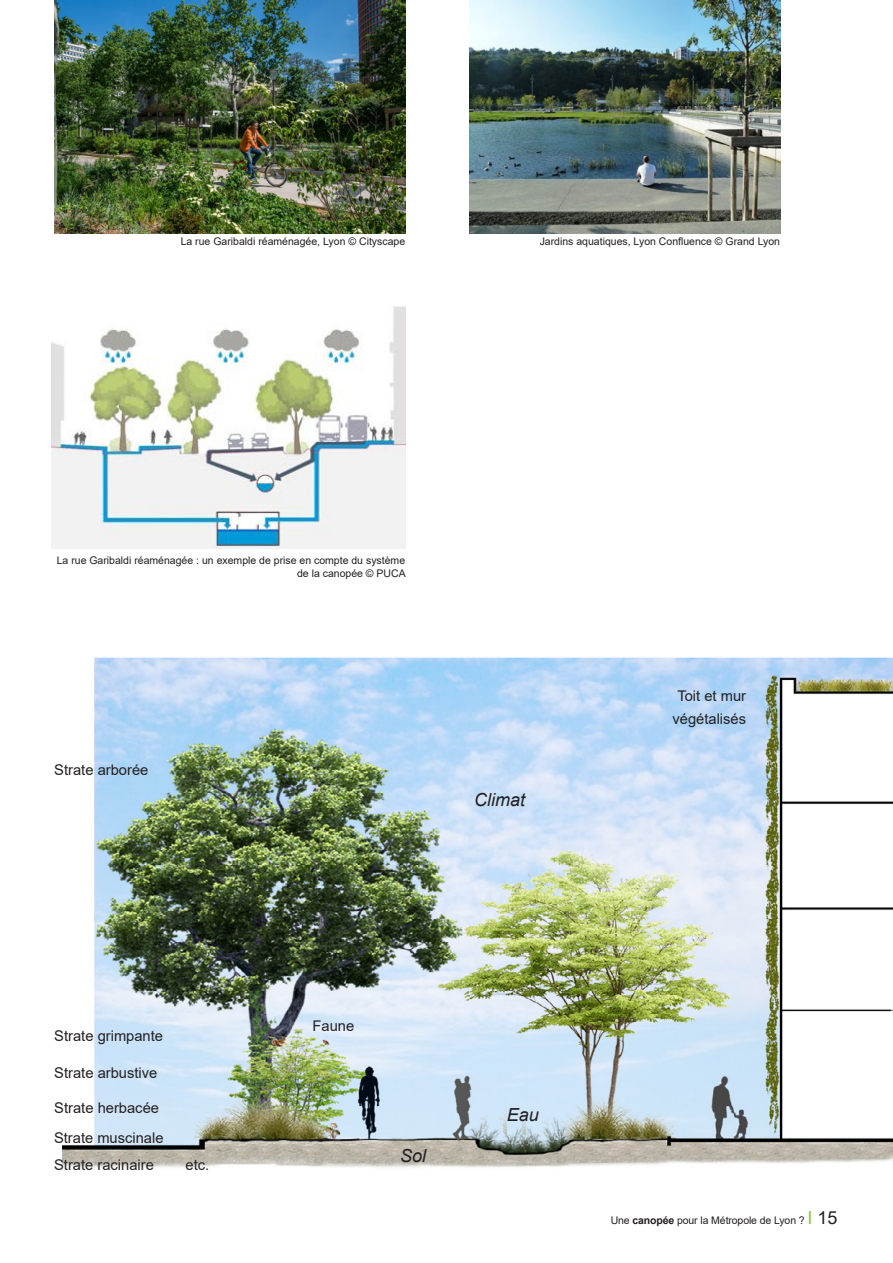
<style>
.page{position:relative;width:893px;height:1263px;background:#fff}
.page>*{position:absolute;margin:0;border:0;box-sizing:border-box;transform-origin:0 0}
.t1{font:italic 18px "Arial";color:#231f20}
.t2{font:14.7px/23px "Arial";color:#231f20;text-align:center}
.t3{font:10.5px/12.6px "Arial";color:#231f20;text-align:right}
.s1{font-weight:700}
.s2{font-size:18px;color:#8bc63e}
.s3{font-size:18px}
</style>
<div class="page">
<img style="left:51px;top:306px;width:354px;height:242px">
<img style="left:63px;top:657px;width:830px;height:511px">
<svg style="left:339px;top:1138px;width:22px;height:4px"></svg>
<svg style="left:307px;top:1137px;width:22px;height:5px"></svg>
<img style="left:55px;top:0;width:350px;height:233px">
<img style="left:469px;top:0;width:311px;height:233px">
<img style="left:323px;top:1124px;width:19px;height:14px">
<p class="t3" style="left:181px;top:234px;width:226px">La rue Garibaldi réaménagée, Lyon © Cityscape</p>
<p class="t3" style="left:540px;top:234px;width:242px">Jardins aquatiques, Lyon Confluence © Grand Lyon</p>
<p class="t3" style="left:57px;top:554px;width:351px">La rue Garibaldi réaménagée : un exemple de prise en compte du système de la canopée © PUCA</p>
<h2 class="t2" style="left:54px;top:759px;width:96px">Strate arborée</h2>
<h1 class="t1" style="left:474px;top:788px;width:52px">Climat</h1>
<h2 class="t2" style="left:672px;top:684px;width:75px">Toit et mur végétalisés</h2>
<h2 class="t2" style="left:54px;top:1024px;width:110px">Strate grimpante</h2>
<h2 class="t2" style="left:54px;top:1061px;width:105px">Strate arbustive</h2>
<h2 class="t2" style="left:54px;top:1093px;width:111px;line-height:29.5px;text-align:left">Strate herbacée<br>Strate muscinale</h2>
<h2 class="t2" style="left:54px;top:1153px;width:101px">Strate racinaire</h2>
<h2 class="t2" style="left:186px;top:1153px;width:25px">etc.</h2>
<h2 class="t2" style="left:313px;top:1014px;width:43px">Faune</h2>
<h1 class="t1" style="left:400px;top:1144px;width:27px">Sol</h1>
<h1 class="t1" style="left:507px;top:1103px;width:34px">Eau</h1>
<p class="t3" style="left:611px;top:1213px;width:228px">Une <span class="s1">canopée</span> pour la Métropole de Lyon ? <span class="s2">I</span> <span class="s3">15</span></p>
</div>
